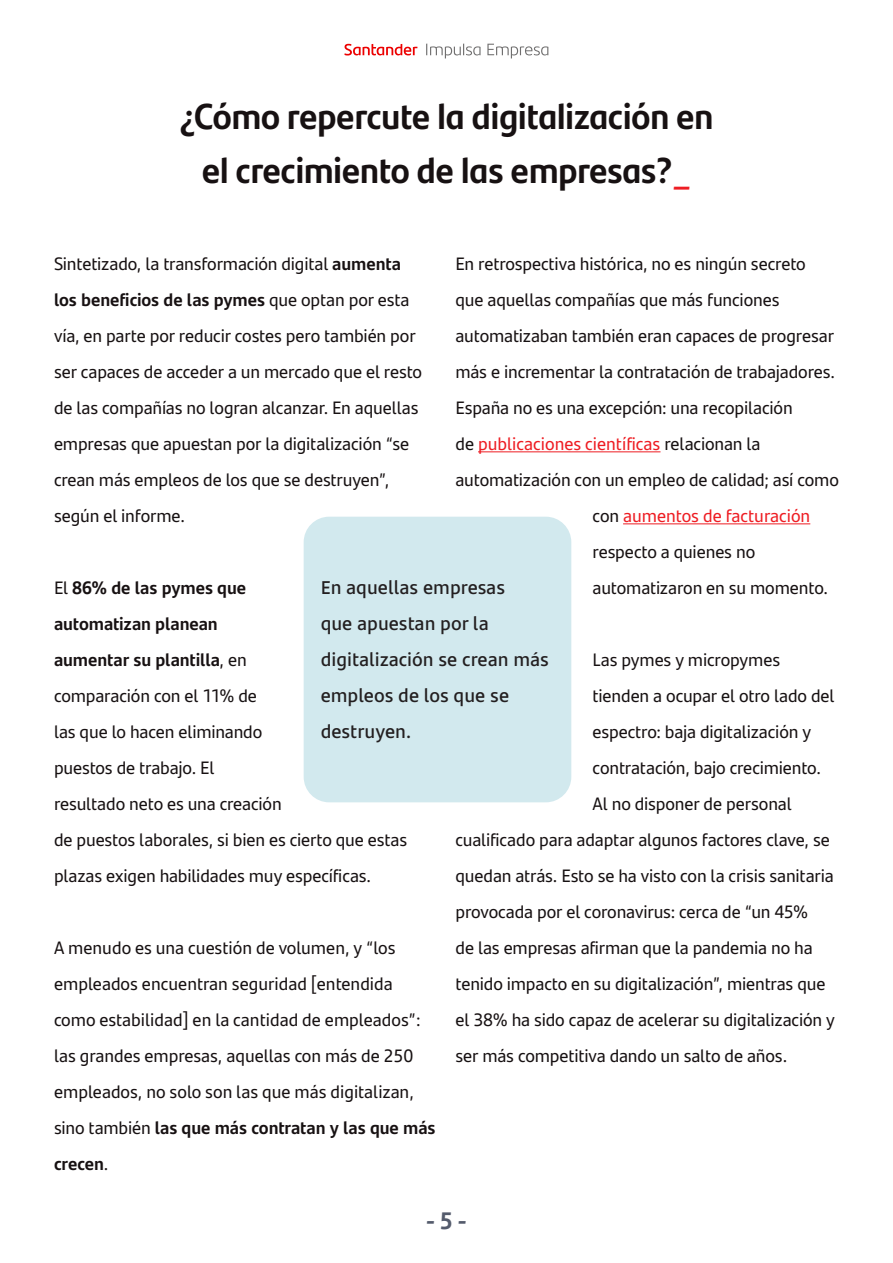
<style>
.page{position:relative;width:893px;height:1263px;background:#fff}
.page>*{position:absolute;margin:0;border:0;box-sizing:border-box;transform-origin:0 0}
.t1{font:700 36px/54px "Santander Headline";color:#171112;text-align:center}
.t2{font:700 24px "Santander Headline";color:#545b6c}
.t3{font:18px/36px "Santander Text";letter-spacing:-.01em;color:#171112}
.t4{font:600 18px/36px "Santander Micro Text";color:#231f20}
.t5{font:18px "Santander Text";color:#ee1d23}
.s1{color:#ee1d23}
.s2{font-weight:700}
.s3{color:#171112}
</style>
<div class="page">
<svg style="left:344px;top:44px;width:73px;height:12px"></svg>
<svg style="left:426px;top:44px;width:55px;height:14px"></svg>
<svg style="left:487px;top:44px;width:61px;height:14px"></svg>
<hr style="left:478px;top:451px;width:182px;height:1px;background:#ee1d23">
<hr style="left:623px;top:523px;width:187px;height:1px;background:#ee1d23">
<div style="left:304px;top:517px;width:267px;height:285px;background:#d2e9ee;border-radius:26px"></div>
<p class="t1" style="left:180px;top:87px;width:535px">¿Cómo repercute la digitalización en el crecimiento de las empresas?<span class="s1">_</span></p>
<p class="t3" style="left:54px;top:245px;width:370px">Sintetizado, la transformación digital <span class="s2">aumenta los beneficios de las pymes</span> que optan por esta vía, en parte por reducir costes pero también por ser capaces de acceder a un mercado que el resto de las compañías no logran alcanzar. En aquellas empresas que apuestan por la digitalización “se crean más empleos de los que se destruyen”, según el informe.</p>
<p class="t3" style="left:455px;top:245px;width:352px">En retrospectiva histórica, no es ningún secreto</p>
<p class="t3" style="left:455px;top:281px;width:326px">que aquellas compañías que más funciones</p>
<p class="t3" style="left:455px;top:317px;width:380px">automatizaban también eran capaces de progresar</p>
<p class="t3" style="left:455px;top:353px;width:381px">más e incrementar la contratación de trabajadores.</p>
<p class="t3" style="left:455px;top:389px;width:339px">España no es una excepción: una recopilación</p>
<p class="t5" style="left:455px;top:430px;width:307px"><span class="s3">de</span> publicaciones científicas <span class="s3">relacionan la</span></p>
<p class="t3" style="left:455px;top:461px;width:385px">automatización con un empleo de calidad; así como</p>
<p class="t5" style="left:593px;top:502px;width:219px"><span class="s3">con</span> aumentos de facturación</p>
<p class="t3" style="left:593px;top:533px;width:164px">respecto a quienes no</p>
<p class="t3" style="left:593px;top:569px;width:237px">automatizaron en su momento.</p>
<p class="t4" style="left:321px;top:569px;width:230px">En aquellas empresas<br>que apuestan por la digitalización se crean más empleos de los que se destruyen.</p>
<p class="t3" style="left:54px;top:569px;width:355px">El <span class="s2">86% de las pymes que<br>automatizan planean<br>aumentar su plantilla</span>, en<br>comparación con el 11% de<br>las que lo hacen eliminando<br>puestos de trabajo. El<br>resultado neto es una creación<br>de puestos laborales, si bien es cierto que estas plazas exigen habilidades muy específicas.</p>
<p class="t3" style="left:593px;top:641px;width:189px">Las pymes y micropymes</p>
<p class="t3" style="left:593px;top:677px;width:243px">tienden a ocupar el otro lado del</p>
<p class="t3" style="left:593px;top:713px;width:220px">espectro: baja digitalización y</p>
<p class="t3" style="left:593px;top:749px;width:230px">contratación, bajo crecimiento.</p>
<p class="t3" style="left:593px;top:785px;width:201px">Al no disponer de personal</p>
<p class="t3" style="left:455px;top:821px;width:376px">cualificado para adaptar algunos factores clave, se</p>
<p class="t3" style="left:455px;top:857px;width:380px">quedan atrás. Esto se ha visto con la crisis sanitaria</p>
<p class="t3" style="left:455px;top:893px;width:354px">provocada por el coronavirus: cerca de “un 45%</p>
<p class="t3" style="left:455px;top:929px;width:359px">de las empresas afirman que la pandemia no ha</p>
<p class="t3" style="left:455px;top:965px;width:371px">tenido impacto en su digitalización”, mientras que</p>
<p class="t3" style="left:455px;top:1001px;width:381px">el 38% ha sido capaz de acelerar su digitalización y</p>
<p class="t3" style="left:455px;top:1037px;width:333px">ser más competitiva dando un salto de años.</p>
<p class="t3" style="left:54px;top:929px;width:383px">A menudo es una cuestión de volumen, y “los empleados encuentran seguridad [entendida como estabilidad] en la cantidad de empleados”: las grandes empresas, aquellas con más de 250 empleados, no solo son las que más digitalizan, sino también <span class="s2">las que más contratan y las que más crecen</span>.</p>
<h2 class="t2" style="left:426px;top:1202px;width:42px">- 5 -</h2>
</div>
